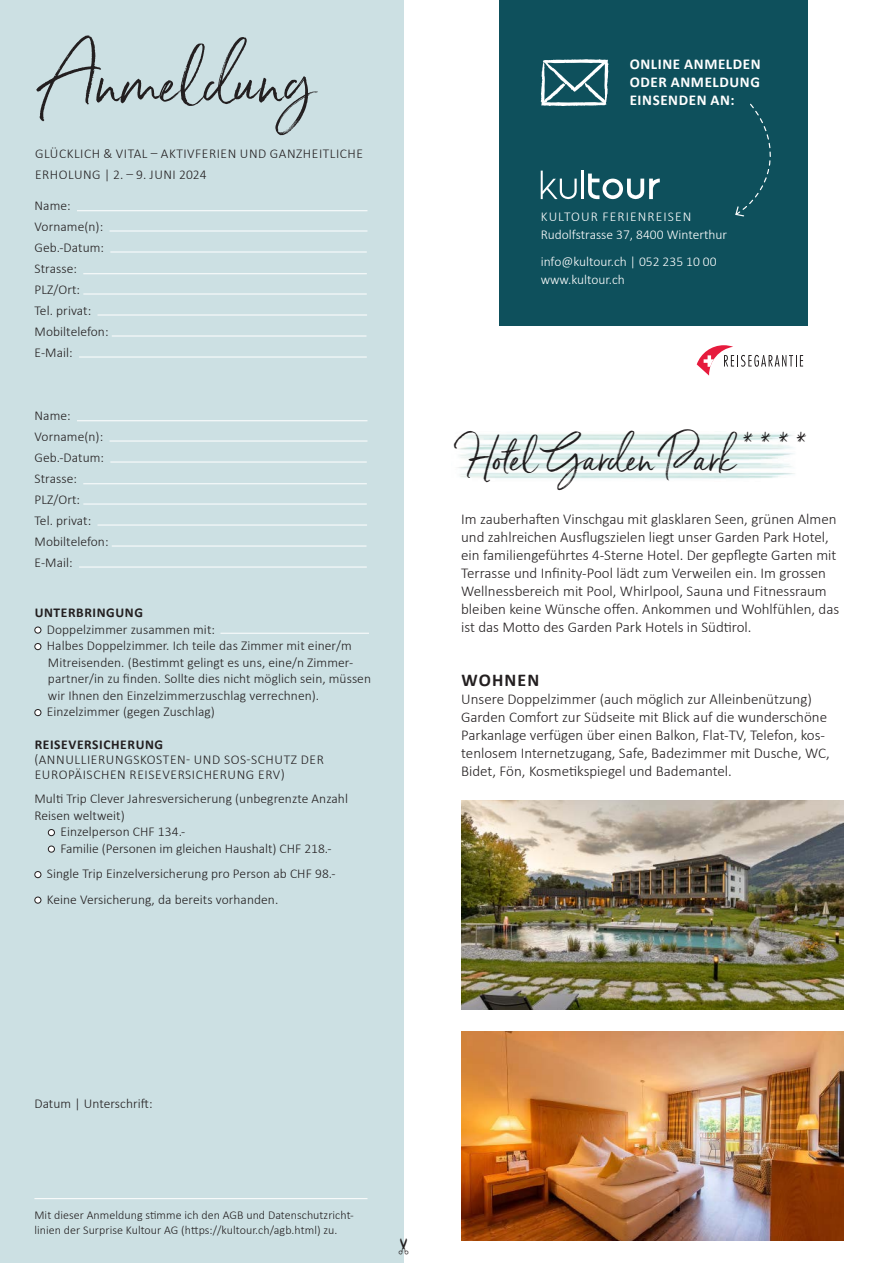
<style>
.page{position:relative;width:893px;height:1263px;background:#fff}
.page>*{position:absolute;margin:0;border:0;box-sizing:border-box;transform-origin:0 0}
.t1{font:78px "Serendipity";color:#231f20}
.t2{font:48px "Serendipity";color:#231f20}
.t3{font:700 18px "Calibri";letter-spacing:.065em;color:#231f20}
.t4{font:300 15px/18px "Calibri";color:#231f20}
.t5{font:700 15px/18px "Calibri";letter-spacing:.04em;color:#fff;text-align:justify}
.t6{font:300 13.5px/21px "Calibri";letter-spacing:.005em;color:#231f20}
.t7{font:300 13.5px/18px "Calibri";color:#fff}
.t8{font:300 13.5px/15px "Calibri";letter-spacing:.045em;color:#231f20}
.t9{font:300 13.5px/21px "Calibri";letter-spacing:.04em;color:#231f20}
.t10{font:700 13.5px "Calibri";letter-spacing:.045em;color:#231f20}
.t11{font:300 12px/15px "Calibri";letter-spacing:.005em;color:#231f20}
</style>
<div class="page">
<img style="left:461px;top:1031px;width:383px;height:209px">
<div style="left:0;top:0;width:403px;height:1263px;background:#cce0e3"></div>
<div style="left:500px;top:0;width:308px;height:326px;background:#0e505c"></div>
<svg style="left:541px;top:59px;width:68px;height:47px"></svg>
<svg style="left:541px;top:171px;width:119px;height:29px"></svg>
<svg style="left:735px;top:103px;width:36px;height:114px"></svg>
<svg style="left:697px;top:345px;width:106px;height:31px"></svg>
<img style="left:461px;top:801px;width:383px;height:209px">
<hr style="left:34px;top:1198px;width:333px;height:1px;background:#fff">
<svg style="left:35px;top:627px;width:6px;height:6px"></svg>
<div style="left:34px;top:627px;width:7px;height:6px;border:1px solid #231f20;border-radius:50%"></div>
<div style="left:35px;top:643px;width:6px;height:7px;background:#fff;border-radius:50%"></div>
<div style="left:34px;top:643px;width:7px;height:7px;border:1px solid #231f20;border-radius:50%"></div>
<div style="left:35px;top:709px;width:6px;height:7px;background:#fff;border-radius:50%"></div>
<div style="left:34px;top:709px;width:7px;height:7px;border:1px solid #231f20;border-radius:50%"></div>
<div style="left:48px;top:829px;width:6px;height:7px;background:#fff;border-radius:50%"></div>
<div style="left:48px;top:829px;width:7px;height:7px;border:1px solid #231f20;border-radius:50%"></div>
<svg style="left:48px;top:846px;width:6px;height:6px"></svg>
<div style="left:48px;top:846px;width:7px;height:6px;border:1px solid #231f20;border-radius:50%"></div>
<div style="left:35px;top:871px;width:6px;height:7px;background:#fff;border-radius:50%"></div>
<div style="left:34px;top:871px;width:7px;height:7px;border:1px solid #231f20;border-radius:50%"></div>
<svg style="left:35px;top:897px;width:6px;height:6px"></svg>
<div style="left:34px;top:897px;width:7px;height:6px;border:1px solid #231f20;border-radius:50%"></div>
<hr style="left:220px;top:633px;width:149px;height:1px;background:#fff">
<hr style="left:77px;top:210px;width:290px;height:1px;background:#fff">
<hr style="left:110px;top:231px;width:257px;height:1px;background:#fff">
<hr style="left:110px;top:252px;width:257px;height:1px;background:#fff">
<hr style="left:83px;top:273px;width:284px;height:1px;background:#fff">
<hr style="left:83px;top:294px;width:284px;height:1px;background:#fff">
<hr style="left:98px;top:315px;width:269px;height:1px;background:#fff">
<hr style="left:112px;top:336px;width:254px;height:1px;background:#fff">
<hr style="left:79px;top:357px;width:288px;height:1px;background:#fff">
<hr style="left:77px;top:420px;width:290px;height:1px;background:#fff">
<hr style="left:110px;top:441px;width:257px;height:1px;background:#fff">
<hr style="left:110px;top:462px;width:257px;height:1px;background:#fff">
<hr style="left:83px;top:483px;width:284px;height:1px;background:#fff">
<hr style="left:83px;top:504px;width:284px;height:1px;background:#fff">
<hr style="left:98px;top:525px;width:269px;height:1px;background:#fff">
<hr style="left:112px;top:546px;width:254px;height:1px;background:#fff">
<hr style="left:79px;top:567px;width:288px;height:1px;background:#fff">
<svg style="left:403px;top:1238px;width:1px;height:16px"></svg>
<h1 class="t1" style="left:42px;top:32px;width:272px">Anmeldung</h1>
<p class="t9" style="left:35px;top:143px;width:330px">GLÜCKLICH &amp; VITAL – AKTIVFERIEN UND GANZHEITLICHE<br>ERHOLUNG | 2. – 9. JUNI 2024</p>
<p class="t6" style="left:35px;top:195px;width:76px">Name:<br>Vorname(n):<br>Geb.-Datum:<br>Strasse:<br>PLZ/Ort:<br>Tel. privat:<br>Mobiltelefon:<br>E-Mail:</p>
<p class="t6" style="left:35px;top:405px;width:76px">Name:<br>Vorname(n):<br>Geb.-Datum:<br>Strasse:<br>PLZ/Ort:<br>Tel. privat:<br>Mobiltelefon:<br>E-Mail:</p>
<p class="t10" style="left:35px;top:603px;width:110px">UNTERBRINGUNG</p>
<p class="t6" style="left:47px;top:621px;width:326px;line-height:16.5px">Doppelzimmer zusammen mit:<br>Halbes Doppelzimmer. Ich teile das Zimmer mit einer/m Mitreisenden. (Bestimmt gelingt es uns, eine/n Zimmer&shy;partner/in zu finden. Sollte dies nicht möglich sein, müssen wir Ihnen den Einzelzimmerzuschlag verrechnen).<br>Einzelzimmer (gegen Zuschlag)</p>
<p class="t10" style="left:35px;top:735px;width:130px">REISEVERSICHERUNG</p>
<p class="t8" style="left:34px;top:752px;width:291px">(ANNULLIERUNGSKOSTEN- UND SOS-SCHUTZ DER<br>EUROPÄISCHEN REISEVERSICHERUNG ERV)</p>
<p class="t6" style="left:34px;top:788px;width:315px">Multi Trip Clever Jahresversicherung (unbegrenzte Anzahl</p>
<p class="t6" style="left:34px;top:804px;width:92px">Reisen weltweit)</p>
<p class="t6" style="left:60px;top:821px;width:127px">Einzelperson CHF 134.-</p>
<p class="t6" style="left:60px;top:837px;width:273px">Familie (Personen im gleichen Haushalt) CHF 218.-</p>
<p class="t6" style="left:47px;top:861px;width:290px;line-height:25.5px">Single Trip Einzelversicherung pro Person ab CHF 98.-<br>Keine Versicherung, da bereits vorhanden.</p>
<p class="t6" style="left:34px;top:1093px;width:120px">Datum | Unterschrift:</p>
<p class="t11" style="left:34px;top:1208px;width:321px">Mit dieser Anmeldung stimme ich den AGB und Datenschutzricht&shy;linien der Surprise Kultour AG (https://kultour.ch/agb.html) zu.</p>
<p class="t5" style="left:630px;top:55px;width:132px">ONLINE ANMELDEN ODER ANMELDUNG EINSENDEN AN:</p>
<p class="t7" style="left:541px;top:208px;width:188px">KULTOUR FERIENREISEN<br>Rudolfstrasse 37, 8400 Winterthur</p>
<p class="t7" style="left:541px;top:253px;width:177px">info@kultour.ch | 052 235 10 00 www.kultour.ch</p>
<h2 class="t2" style="left:458px;top:427px;width:354px">Hotel Garden Park ****</h2>
<p class="t4" style="left:461px;top:510px;width:380px">Im zauberhaften Vinschgau mit glasklaren Seen, grünen Almen und zahlreichen Ausflugszielen liegt unser Garden Park Hotel, ein familiengeführtes 4-Sterne Hotel. Der gepflegte Garten mit Terrasse und Infinity-Pool lädt zum Verweilen ein. Im grossen Wellnessbereich mit Pool, Whirlpool, Sauna und Fitnessraum bleiben keine Wünsche offen. Ankommen und Wohlfühlen, das ist das Motto des Garden Park Hotels in Südtirol.</p>
<h3 class="t3" style="left:461px;top:667px;width:79px">WOHNEN</h3>
<p class="t4" style="left:461px;top:689px;width:370px">Unsere Doppelzimmer (auch möglich zur Alleinbenützung)<br>Garden Comfort zur Südseite mit Blick auf die wunderschöne Parkanlage verfügen über einen Balkon, Flat-TV, Telefon, kos&shy;tenlosem Internetzugang, Safe, Badezimmer mit Dusche, WC, Bidet, Fön, Kosmetikspiegel und Bademantel.</p>
</div>
